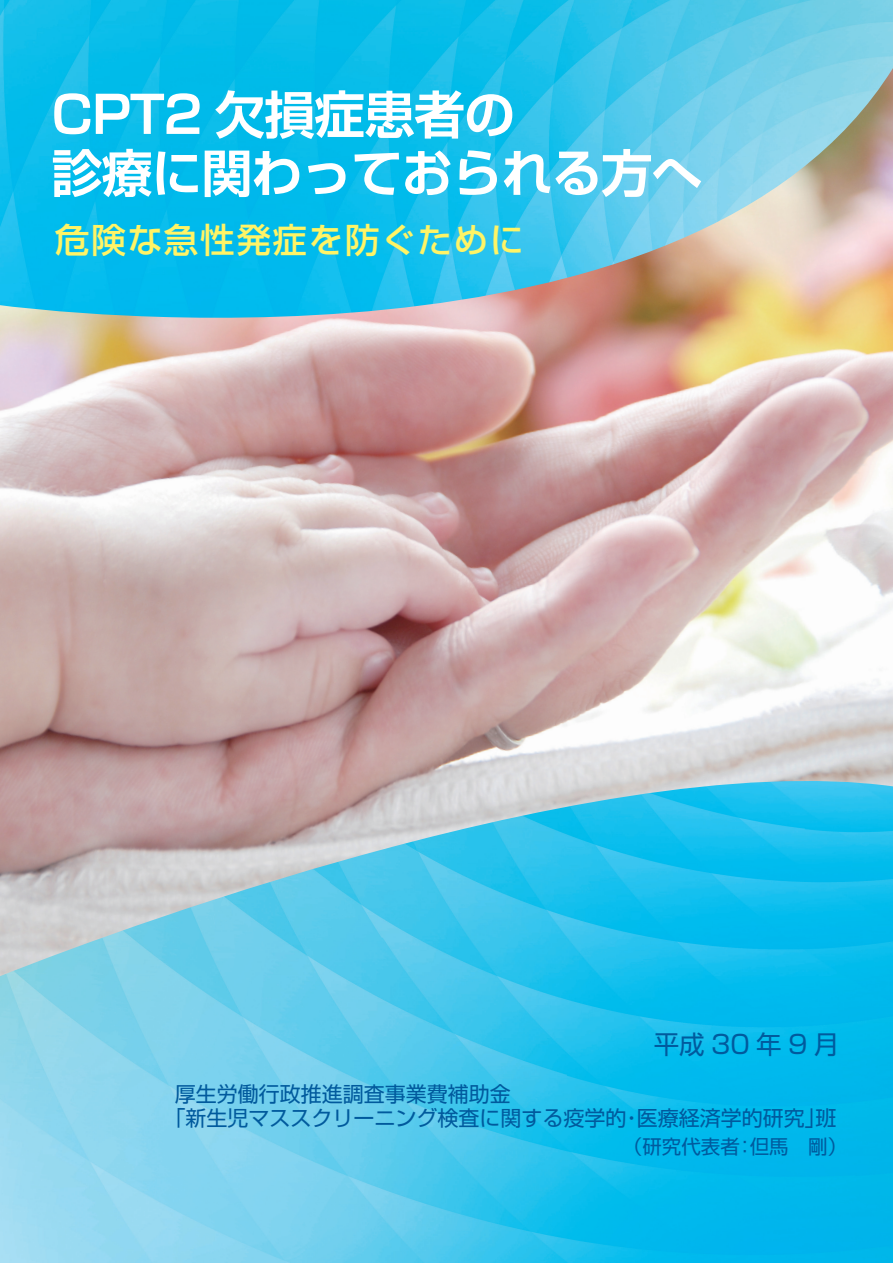
<style>
.page{position:relative;width:893px;height:1263px;background:#fff}
.page>*{position:absolute;margin:0;border:0;box-sizing:border-box;transform-origin:0 0}
.t1{font:700 51px/58.5px "Shin Go Pro De";letter-spacing:-.02em;color:#fff}
.t2{font:500 34.5px "Shin Go Pro";letter-spacing:.05em;color:#fff466}
.t3{font:25.5px "Shin Go Pro";letter-spacing:.25em;color:#015a9d}
.t4{font:21px "Shin Go Pro";color:#015a9d}
.t5{font:19.5px "Shin Go Pro";color:#015a9d}
</style>
<div class="page">
<img style="left:0;top:0;width:893px;height:1263px">
<img style="left:0;top:976px;width:891px;height:144px">
<img style="left:0;top:68px;width:893px;height:908px">
<h1 class="t1" style="left:52px;top:79px;width:652px">CPT2 欠損症患者の<br>診療に関わっておられる方へ</h1>
<h2 class="t2" style="left:55px;top:211px;width:471px">危険な急性発症を防ぐために</h2>
<p class="t4" style="left:175px;top:1076px;width:337px">厚生労働行政推進調査事業費補助金</p>
<p class="t3" style="left:654px;top:1024px;width:187px">平成30年9月</p>
<p class="t4" style="left:164px;top:1101px;width:674px">「新生児マススクリーニング検査に関する疫学的・医療経済学的研究」班</p>
<p class="t5" style="left:623px;top:1130px;width:226px">（研究代表者：但馬　剛）</p>
</div>
